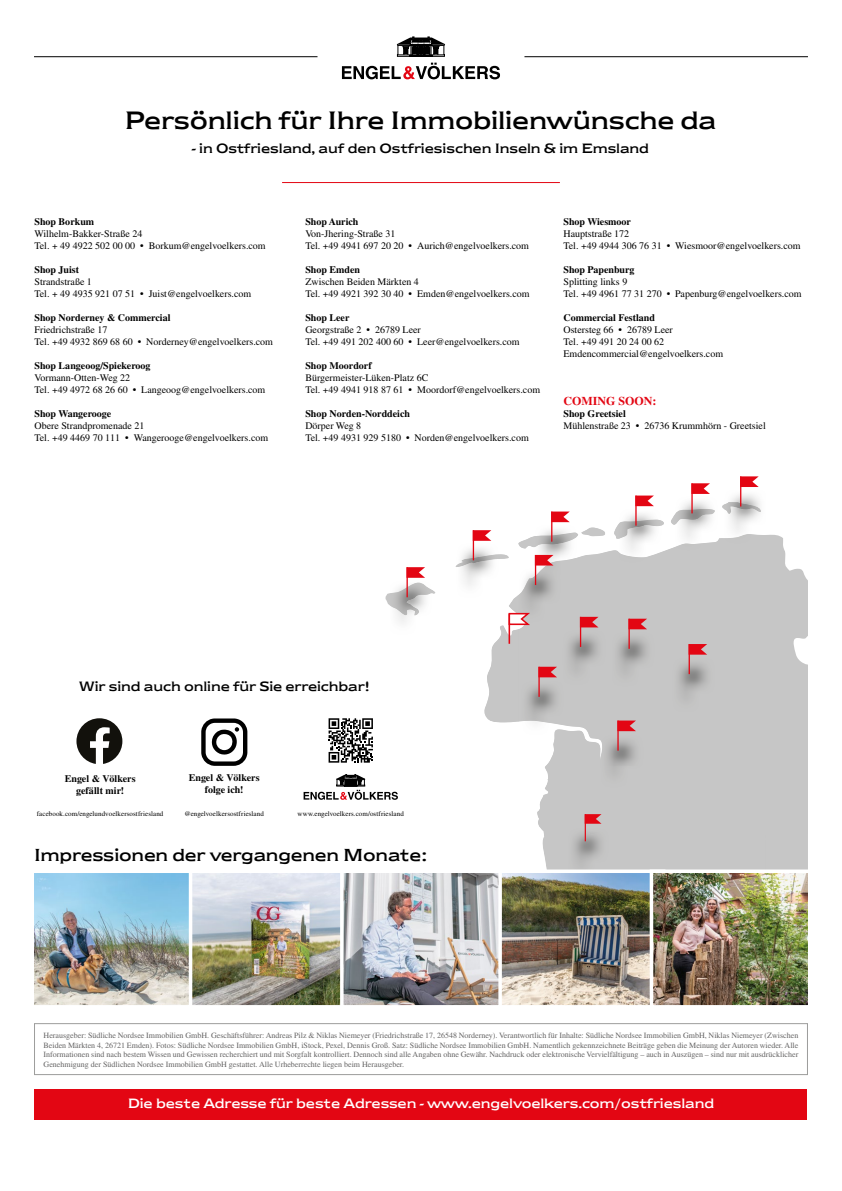
<style>
.page{position:relative;width:842px;height:1191px;background:#fff}
.page>*{position:absolute;margin:0;border:0;box-sizing:border-box;transform-origin:0 0}
.t1{font:26px "Newtext EFML";letter-spacing:-.01em;color:#000}
.t2{font:18px "Newtext EFML";letter-spacing:-.01em;color:#000}
.t3{font:14px "Newtext EFML";letter-spacing:-.01em;color:#000}
.t4{font:14px "Newtext EFML";letter-spacing:-.01em;color:#fff}
.t5{font:700 12px "Times LTW1 G";color:#e30613}
.t6{font:10px/12px "Times LTW1 G";color:#000}
.t7{font:700 10px/12px "Times LTW1 G";color:#000;text-align:center}
.t8{font:8px/9.6px "Times LTW1 G";color:#646363;text-align:justify}
.t9{font:7px "Times LTW1 G";letter-spacing:.01em;color:#000}
.s1{font-weight:700}
</style>
<div class="page">
<svg style="left:765px;top:534px;width:43px;height:331px;background:#cacaca"></svg>
<img style="left:397px;top:530px;width:95px;height:93px">
<img style="left:498px;top:722px;width:50px;height:145px">
<img style="left:518px;top:535px;width:247px;height:231px">
<img style="left:483px;top:595px;width:35px;height:127px">
<div style="left:537px;top:765px;width:228px;height:67px;background:#c6c6c6"></div>
<svg style="left:762px;top:832px;width:3px;height:9px"></svg>
<img style="left:456px;top:554px;width:53px;height:13px">
<hr style="left:689px;top:644px;width:1px;height:30px;background:#e30613">
<svg style="left:690px;top:644px;width:17px;height:10px"></svg>
<hr style="left:628px;top:619px;width:2px;height:30px;background:#e30613">
<svg style="left:628px;top:618px;width:19px;height:11px"></svg>
<hr style="left:580px;top:617px;width:1px;height:30px;background:#e30613">
<svg style="left:581px;top:617px;width:17px;height:10px"></svg>
<svg style="left:385px;top:567px;width:50px;height:49px"></svg>
<hr style="left:473px;top:530px;width:1px;height:30px;background:#e30613">
<svg style="left:473px;top:530px;width:18px;height:11px"></svg>
<svg style="left:518px;top:511px;width:89px;height:37px"></svg>
<hr style="left:535px;top:555px;width:1px;height:30px;background:#e30613">
<svg style="left:536px;top:555px;width:17px;height:10px"></svg>
<hr style="left:617px;top:720px;width:2px;height:30px;background:#e30613">
<svg style="left:617px;top:720px;width:19px;height:11px"></svg>
<svg style="left:585px;top:814px;width:16px;height:27px"></svg>
<hr style="left:538px;top:667px;width:2px;height:30px;background:#e30613">
<svg style="left:538px;top:667px;width:19px;height:10px"></svg>
<svg style="left:614px;top:476px;width:148px;height:63px"></svg>
<hr style="left:508px;top:613px;width:2px;height:31px;background:#e30613">
<svg style="left:508px;top:612px;width:24px;height:14px"></svg>
<svg style="left:342px;top:63px;width:158px;height:16px"></svg>
<svg style="left:397px;top:37px;width:48px;height:20px"></svg>
<hr style="left:34px;top:56px;width:283px;height:1px;background:#000">
<hr style="left:524px;top:56px;width:284px;height:1px;background:#000">
<div style="left:35px;top:1089px;width:772px;height:30px;background:#e30613"></div>
<hr style="left:282px;top:182px;width:278px;height:1px;background:#e30613">
<img style="left:34px;top:867px;width:774px;height:139px">
<svg style="left:304px;top:774px;width:94px;height:26px"></svg>
<svg style="left:329px;top:718px;width:44px;height:44px"></svg>
<svg style="left:76px;top:718px;width:46px;height:46px"></svg>
<svg style="left:201px;top:718px;width:46px;height:48px"></svg>
<div style="left:34px;top:1023px;width:774px;height:52px;border:1px solid #9d9d9c"></div>
<h1 class="t1" style="left:125px;top:105px;width:593px">Persönlich für Ihre Immobilienwünsche da</h1>
<h3 class="t3" style="left:192px;top:140px;width:459px">- in Ostfriesland, auf den Ostfriesischen Inseln &amp; im Emsland</h3>
<p class="t7" style="left:34px;top:215px;width:61px">Shop Borkum</p>
<p class="t6" style="left:34px;top:227px;width:233px">Wilhelm-Bakker-Straße 24<br>Tel. + 49 4922 502 00 00 <span class="s1">•</span> Borkum@engelvoelkers.com</p>
<p class="t7" style="left:34px;top:263px;width:46px">Shop Juist</p>
<p class="t6" style="left:34px;top:275px;width:218px">Strandstraße 1<br>Tel. + 49 4935 921 07 51 <span class="s1">•</span> Juist@engelvoelkers.com</p>
<p class="t7" style="left:34px;top:311px;width:138px">Shop Norderney &amp; Commercial</p>
<p class="t6" style="left:34px;top:323px;width:240px">Friedrichstraße 17<br>Tel. +49 4932 869 68 60 <span class="s1">•</span> Norderney@engelvoelkers.com</p>
<p class="t7" style="left:34px;top:359px;width:118px">Shop Langeoog/Spiekeroog</p>
<p class="t6" style="left:34px;top:371px;width:232px">Vormann-Otten-Weg 22<br>Tel. +49 4972 68 26 60 <span class="s1">•</span> Langeoog@engelvoelkers.com</p>
<p class="t7" style="left:34px;top:407px;width:78px">Shop Wangerooge</p>
<p class="t6" style="left:34px;top:419px;width:235px">Obere Strandpromenade 21<br>Tel. +49 4469 70 111 <span class="s1">•</span> Wangerooge@engelvoelkers.com</p>
<p class="t7" style="left:305px;top:215px;width:55px">Shop Aurich</p>
<p class="t6" style="left:305px;top:227px;width:225px">Von-Jhering-Straße 31<br>Tel. +49 4941 697 20 20 <span class="s1">•</span> Aurich@engelvoelkers.com</p>
<p class="t7" style="left:305px;top:263px;width:56px">Shop Emden</p>
<p class="t6" style="left:305px;top:275px;width:226px">Zwischen Beiden Märkten 4<br>Tel. +49 4921 392 30 40 <span class="s1">•</span> Emden@engelvoelkers.com</p>
<p class="t6" style="left:305px;top:311px;width:216px"><span class="s1">Shop Leer<br></span>Georgstraße 2 <span class="s1">•</span> 26789 Leer<br>Tel. +49 491 202 400 60 <span class="s1">•</span> Leer@engelvoelkers.com</p>
<p class="t7" style="left:305px;top:359px;width:68px">Shop Moordorf</p>
<p class="t6" style="left:305px;top:371px;width:236px">Bürgermeister-Lüken-Platz 6C<br>Tel. +49 4941 918 87 61 <span class="s1">•</span> Moordorf@engelvoelkers.com</p>
<p class="t7" style="left:305px;top:407px;width:106px">Shop Norden-Norddeich</p>
<p class="t6" style="left:305px;top:419px;width:225px">Dörper Weg 8<br>Tel. +49 4931 929 5180 <span class="s1">•</span> Norden@engelvoelkers.com</p>
<p class="t7" style="left:563px;top:215px;width:69px">Shop Wiesmoor</p>
<p class="t6" style="left:563px;top:227px;width:239px">Hauptstraße 172<br>Tel. +49 4944 306 76 31 <span class="s1">•</span> Wiesmoor@engelvoelkers.com</p>
<p class="t7" style="left:563px;top:263px;width:73px">Shop Papenburg</p>
<p class="t6" style="left:563px;top:275px;width:240px">Splitting links 9<br>Tel. +49 4961 77 31 270 <span class="s1">•</span> Papenburg@engelvoelkers.com</p>
<p class="t6" style="left:563px;top:311px;width:161px"><span class="s1">Commercial Festland<br></span>Ostersteg 66 <span class="s1">•</span> 26789 Leer<br>Tel. +49 491 20 24 00 62<br>Emdencommercial@engelvoelkers.com</p>
<p class="t5" style="left:563px;top:393px;width:94px">COMING SOON:</p>
<p class="t6" style="left:563px;top:407px;width:204px"><span class="s1">Shop Greetsiel<br></span>Mühlenstraße 23 <span class="s1">•</span> 26736 Krummhörn - Greetsiel</p>
<h3 class="t3" style="left:79px;top:678px;width:292px">Wir sind auch online für Sie erreichbar!</h3>
<p class="t7" style="left:65px;top:772px;width:72px">Engel &amp; Völkers gefällt mir!</p>
<p class="t9" style="left:37px;top:809px;width:128px">facebook.com/engelundvoelkersostfriesland</p>
<p class="t7" style="left:189px;top:772px;width:72px">Engel &amp; Völkers folge ich!</p>
<p class="t9" style="left:184px;top:809px;width:81px">@engelvoelkersostfriesland</p>
<p class="t9" style="left:298px;top:809px;width:108px">www.engelvoelkers.com/ostfriesland</p>
<h2 class="t2" style="left:34px;top:844px;width:394px">Impressionen der vergangenen Monate:</h2>
<p class="t8" style="left:44px;top:1030px;width:756px">Herausgeber: Südliche Nordsee Immobilien GmbH. Geschäftsführer: Andreas Pilz &amp; Niklas Niemeyer (Friedrichstraße 17, 26548 Norderney). Verantwortlich für Inhalte: Südliche Nordsee Immobilien GmbH, Niklas Niemeyer (Zwischen Beiden Märkten 4, 26721 Emden). Fotos: Südliche Nordsee Immobilien GmbH, iStock, Pexel, Dennis Groß. Satz: Südliche Nordsee Immobilien GmbH. Namentlich gekennzeichnete Beiträge geben die Meinung der Autoren wieder. Alle Informationen sind nach bestem Wissen und Gewissen recherchiert und mit Sorgfalt kontrolliert. Dennoch sind alle Angaben ohne Gewähr. Nachdruck oder elektronische Vervielfältigung – auch in Auszügen – sind nur mit ausdrücklicher Genehmigung der Südlichen Nordsee Immobilien GmbH gestattet. Alle Urheberrechte liegen beim Herausgeber.</p>
<h3 class="t4" style="left:128px;top:1095px;width:588px">Die beste Adresse für beste Adressen - www.engelvoelkers.com/ostfriesland</h3>
</div>
